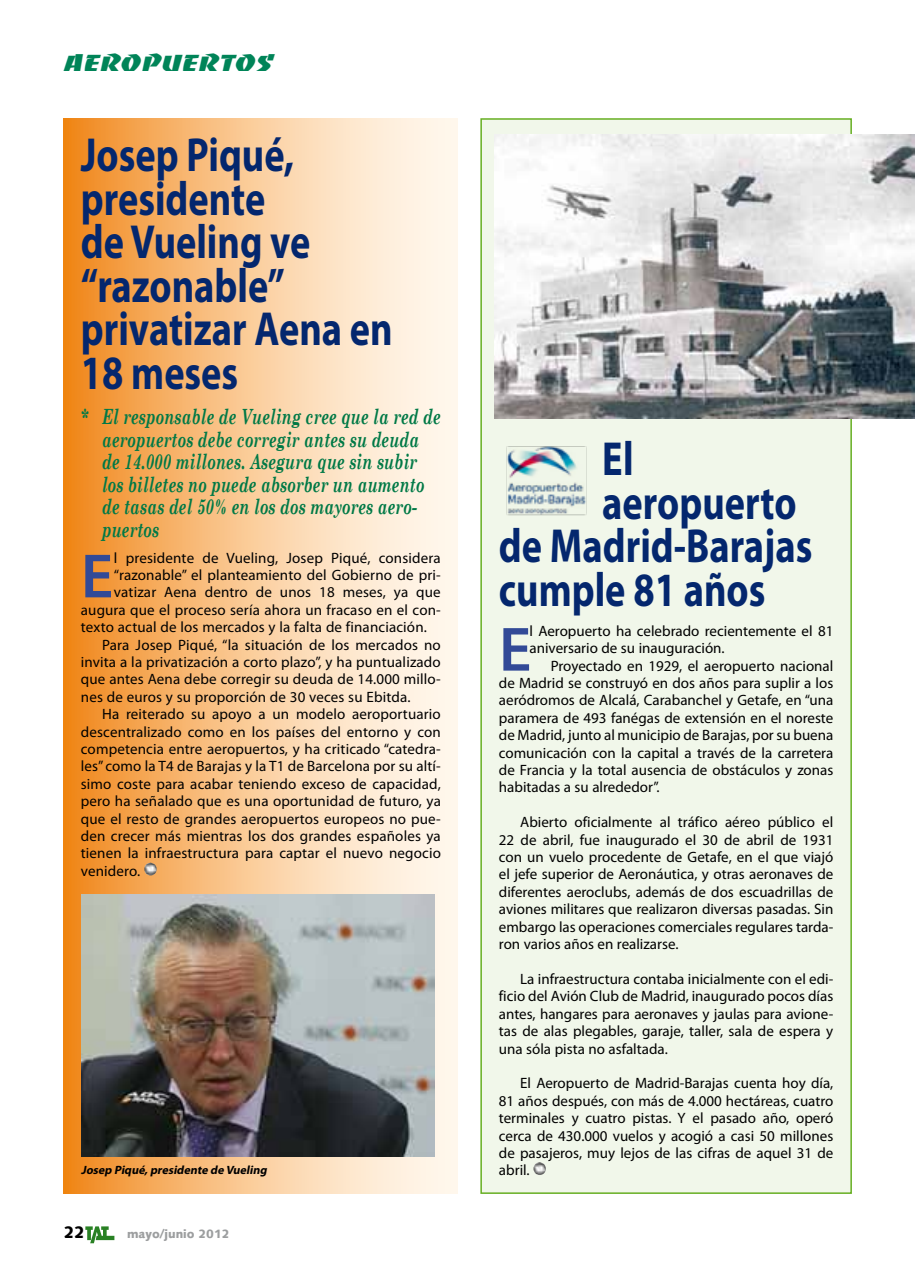
<style>
.page{position:relative;width:915px;height:1276px;background:#fff}
.page>*{position:absolute;margin:0;border:0;box-sizing:border-box;transform-origin:0 0}
.t1{font:600 63px "Myriad Pro";color:#324a97}
.t2{font:700 48px/43.5px "Myriad Pro";color:#04276e;scale:.8 1}
.t3{font:22.5px "Baccarat Wide";letter-spacing:-.02em;color:#008458}
.t4{font:italic 700 21px/22.5px "Century Schoolbook";letter-spacing:.01em;color:#007946;scale:.7 1}
.t5{font:900 16.5px "Syntax";color:#000}
.t6{font:15px/17.4px "Myriad Pro";letter-spacing:.01em;color:#000;text-align:justify}
.t7{font:italic 700 12px "Myriad Pro";color:#000}
.t8{font:900 12px "Syntax";color:#9c9e9f}
</style>
<div class="page">
<svg style="left:85px;top:1226px;width:29px;height:17px"></svg>
<div style="left:481px;top:119px;width:369px;height:1074px;background:#f1f7ea"></div>
<svg style="left:533px;top:1162px;width:13px;height:13px"></svg>
<img style="left:494px;top:134px;width:420px;height:285px">
<svg style="left:64px;top:118px;width:393px;height:1075px;background:#f9c995"></svg>
<svg style="left:144px;top:862px;width:13px;height:13px"></svg>
<img style="left:81px;top:894px;width:353px;height:262px">
<img style="left:506px;top:446px;width:81px;height:70px">
<h3 class="t3" style="left:64px;top:50px;width:211px">AEROPUERTOS</h3>
<h2 class="t2" style="left:81px;top:132px;width:391px">Josep Piqué, presidente<br>de Vueling ve “razonable” privatizar Aena en<br>18 meses</h2>
<h3 class="t4" style="left:102px;top:404px;width:485px;text-indent:-21px">* El responsable de Vueling cree que la red de aeropuertos debe corregir antes su deuda de 14.000 millones. Asegura que sin subir los billetes no puede absorber un aumento de tasas del 50% en los dos mayores aero&shy;puertos</h3>
<h1 class="t1" style="left:81px;top:536px;width:34px">E</h1>
<p class="t6" style="left:114px;top:548px;width:328px">l presidente de Vueling, Josep Piqué, considera</p>
<p class="t6" style="left:114px;top:566px;width:328px">“razonable” el planteamiento del Gobierno de pri-</p>
<p class="t6" style="left:114px;top:583px;width:328px">vatizar Aena dentro de unos 18 meses, ya que</p>
<p class="t6" style="left:81px;top:601px;width:361px">augura que el proceso sería ahora un fracaso en el con-</p>
<p class="t6" style="left:81px;top:618px;width:347px">texto actual de los mercados y la falta de financiación.</p>
<p class="t6" style="left:102px;top:635px;width:340px">Para Josep Piqué, “la situación de los mercados no</p>
<p class="t6" style="left:81px;top:653px;width:361px">invita a la privatización a corto plazo”, y ha puntualizado</p>
<p class="t6" style="left:81px;top:670px;width:361px">que antes Aena debe corregir su deuda de 14.000 millo-</p>
<p class="t6" style="left:81px;top:688px;width:331px">nes de euros y su proporción de 30 veces su Ebitda.</p>
<p class="t6" style="left:102px;top:705px;width:340px">Ha reiterado su apoyo a un modelo aeroportuario</p>
<p class="t6" style="left:81px;top:722px;width:361px">descentralizado como en los países del entorno y con</p>
<p class="t6" style="left:81px;top:740px;width:361px">competencia entre aeropuertos, y ha criticado “catedra-</p>
<p class="t6" style="left:81px;top:757px;width:361px">les” como la T4 de Barajas y la T1 de Barcelona por su altí-</p>
<p class="t6" style="left:81px;top:775px;width:361px">simo coste para acabar teniendo exceso de capacidad,</p>
<p class="t6" style="left:81px;top:792px;width:361px">pero ha señalado que es una oportunidad de futuro, ya</p>
<p class="t6" style="left:81px;top:809px;width:361px">que el resto de grandes aeropuertos europeos no pue-</p>
<p class="t6" style="left:81px;top:827px;width:361px">den crecer más mientras los dos grandes españoles ya</p>
<p class="t6" style="left:81px;top:844px;width:361px">tienen la infraestructura para captar el nuevo negocio</p>
<p class="t6" style="left:81px;top:862px;width:61px">venidero.</p>
<p class="t7" style="left:81px;top:1161px;width:190px">Josep Piqué,presidente de Vueling</p>
<p class="t5" style="left:64px;top:1222px;width:22px">22</p>
<p class="t8" style="left:127px;top:1227px;width:104px">mayo/junio 2012</p>
<h2 class="t2" style="left:602px;top:435px;width:41px">El</h2>
<h2 class="t2" style="left:602px;top:479px;width:244px">aeropuerto</h2>
<h2 class="t2" style="left:498px;top:522px;width:393px">de Madrid-Barajas</h2>
<h2 class="t2" style="left:498px;top:566px;width:334px">cumple 81 años</h2>
<h1 class="t1" style="left:498px;top:609px;width:34px">E</h1>
<p class="t6" style="left:529px;top:622px;width:305px">l Aeropuerto ha celebrado recientemente el 81 aniversario de su inauguración.</p>
<p class="t6" style="left:498px;top:656px;width:336px;text-indent:52px">Proyectado en 1929, el aeropuerto nacional de Madrid se construyó en dos años para suplir a los aeródromos de Alcalá, Carabanchel y Getafe, en “una paramera de 493 fanégas de extensión en el noreste de Madrid, junto al municipio de Barajas, por su buena comunicación con la capital a través de la carretera de Francia y la total ausencia de obstáculos y zonas habitadas a su alrededor”.</p>
<p class="t6" style="left:498px;top:813px;width:336px;text-indent:21px">Abierto oficialmente al tráfico aéreo público el 22 de abril, fue inaugurado el 30 de abril de 1931 con un vuelo procedente de Getafe, en el que viajó el jefe superior de Aeronáutica, y otras aeronaves de diferentes aeroclubs, además de dos escuadrillas de aviones militares que realizaron diversas pasadas. Sin embargo las operaciones comerciales regulares tarda&shy;ron varios años en realizarse.</p>
<p class="t6" style="left:498px;top:970px;width:336px;text-indent:21px">La infraestructura contaba inicialmente con el edi&shy;ficio del Avión Club de Madrid, inaugurado pocos días antes, hangares para aeronaves y jaulas para avione&shy;tas de alas plegables, garaje, taller, sala de espera y una sóla pista no asfaltada.</p>
<p class="t6" style="left:498px;top:1074px;width:336px;text-indent:21px">El Aeropuerto de Madrid-Barajas cuenta hoy día, 81 años después, con más de 4.000 hectáreas, cuatro terminales y cuatro pistas. Y el pasado año, operó cerca de 430.000 vuelos y acogió a casi 50 millones de pasajeros, muy lejos de las cifras de aquel 31 de abril.</p>
</div>
